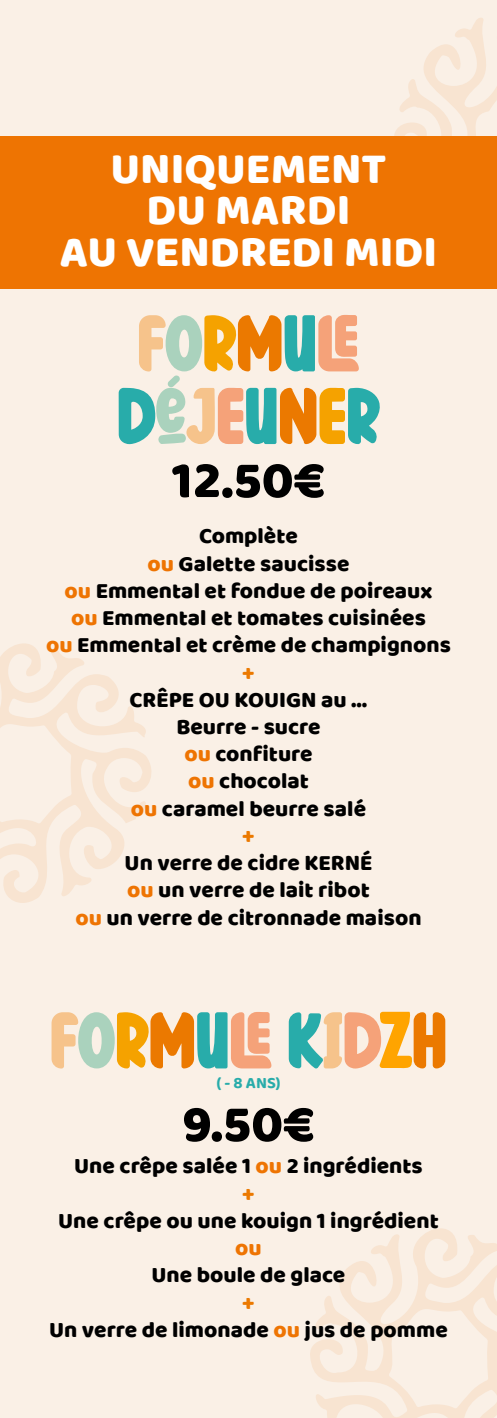
<style>
.page{position:relative;width:497px;height:1418px;background:#fff}
.page>*{position:absolute;margin:0;border:0;box-sizing:border-box;transform-origin:0 0}
.t1{font:75.62px/72.6px "Cutney Personal Use";color:#28acaa}
.t2{font:75.62px "Cutney Personal Use";color:#f5a279}
.t3{font:52.88px "Baloo";color:#000}
.t4{font:44.75px/41.2px "Baloo";color:#fff;text-align:center}
.t5{font:22.62px/27.2px "Baloo";color:#000;text-align:center}
.t6{font:22.62px "Baloo";color:#ee7402}
.t7{font:700 16.25px "Baloo 2";color:#28acaa}
.s1{color:#f6c38b}
.s2{color:#aad2bd}
.s3{color:#f5a200}
.s4{color:#eb7900}
.s5{color:#f5a279}
.s6{color:#ee7402}
.s7{color:#28acaa}
.s8{color:#ffa400}
</style>
<div class="page">
<div style="left:0;top:0;width:496px;height:1417px;background:#faf0e6"></div>
<svg style="left:394px;top:18px;width:102px;height:118px"></svg>
<svg style="left:310px;top:1228px;width:186px;height:189px"></svg>
<svg style="left:0;top:643px;width:151px;height:260px"></svg>
<div style="left:0;top:136px;width:496px;height:153px;background:#ee7402"></div>
<h3 class="t4" style="left:60px;top:147px;width:378px">UNIQUEMENT<br>DU MARDI<br>AU VENDREDI MIDI</h3>
<h1 class="t1" style="left:117px;top:302px;width:264px"><span class="s1">F</span><span class="s2">O</span><span class="s3">R</span><span class="s4">M</span>U<span class="s5">LE<br></span>D<span class="s2">é</span><span class="s1">J</span><span class="s5">E</span>U<span class="s4">N</span><span class="s3">E</span>R</h1>
<h2 class="t3" style="left:171px;top:448px;width:155px">12.50€</h2>
<p class="t5" style="left:46px;top:522px;width:406px">Complète<br><span class="s6">ou</span> Galette saucisse<br><span class="s6">ou</span> Emmental et fondue de poireaux<br><span class="s6">ou</span> Emmental et tomates cuisinées<br><span class="s6">ou</span> Emmental et crème de champignons <span class="s4">+</span></p>
<p class="t5" style="left:129px;top:685px;width:239px">CRÊPE OU KOUIGN au …<br>Beurre - sucre<br><span class="s6">ou</span> confiture<br><span class="s6">ou</span> chocolat<br><span class="s6">ou</span> caramel beurre salé <span class="s4">+</span></p>
<p class="t5" style="left:75px;top:848px;width:347px">Un verre de cidre KERNÉ<br><span class="s6">ou</span> un verre de lait ribot<br><span class="s6">ou</span> un verre de citronnade maison</p>
<h1 class="t2" style="left:50px;top:989px;width:398px"><span class="s1">F</span><span class="s2">O</span><span class="s3">R</span><span class="s4">M</span><span class="s7">U</span>LE <span class="s7">K</span><span class="s1">I</span>D<span class="s8">z</span><span class="s4">H</span></h1>
<p class="t7" style="left:216px;top:1071px;width:66px">( - 8 ANS)</p>
<h2 class="t3" style="left:182px;top:1091px;width:134px">9.50€</h2>
<p class="t5" style="left:74px;top:1151px;width:349px">Une crêpe salée 1 <span class="s6">ou</span> 2 ingrédients <span class="s4">+</span></p>
<p class="t5" style="left:58px;top:1206px;width:381px">Une crêpe ou une kouign 1 ingrédient</p>
<p class="t6" style="left:235px;top:1233px;width:28px">ou</p>
<p class="t5" style="left:151px;top:1260px;width:195px">Une boule de glace</p>
<p class="t5" style="left:49px;top:1287px;width:400px"><span class="s4">+<br></span>Un verre de limonade <span class="s6">ou</span> jus de pomme</p>
</div>
